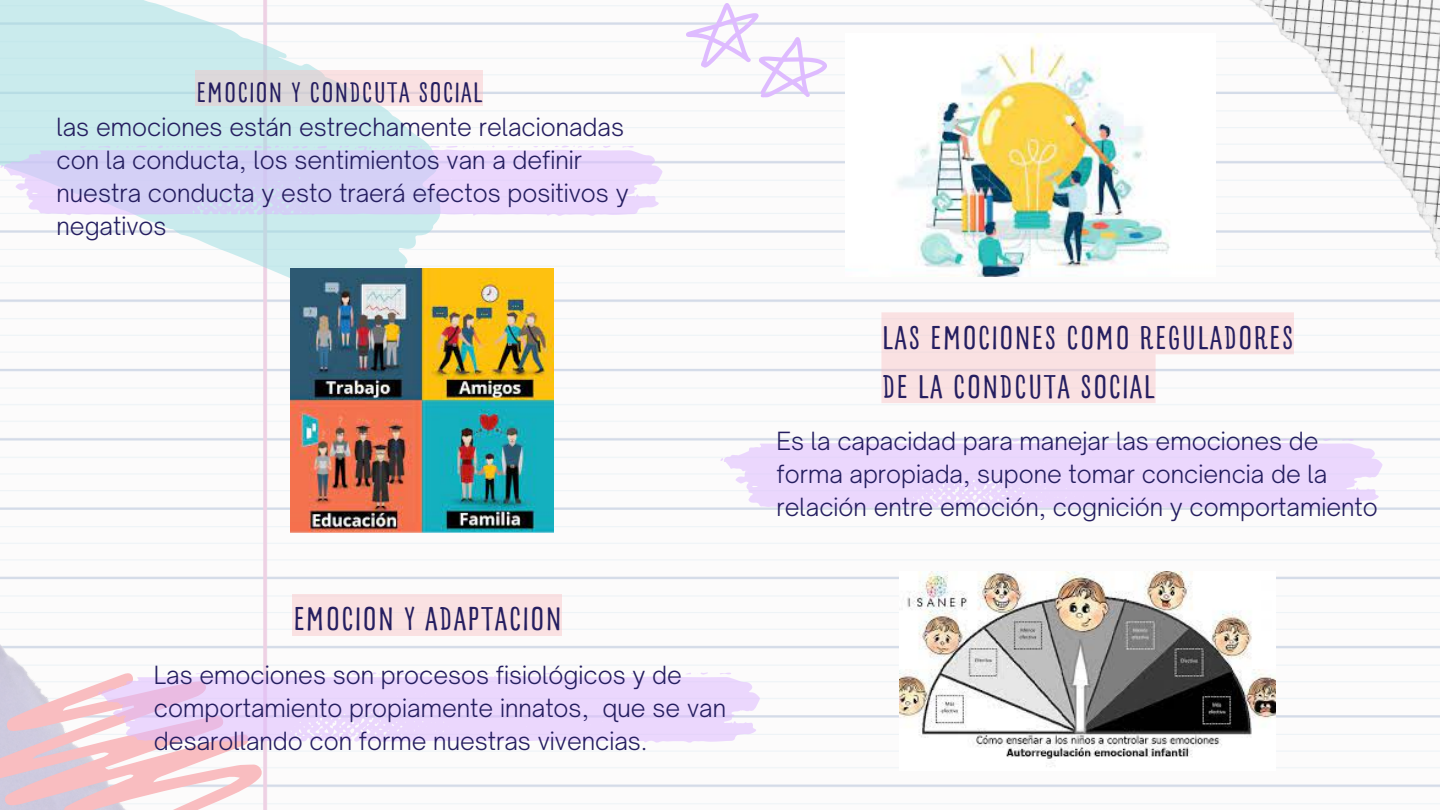
<style>
.page{position:relative;width:1440px;height:810px;background:#fff}
.page>*{position:absolute;margin:0;border:0;box-sizing:border-box;transform-origin:0 0}
.t1{font:35px/48.8px "Nefelibata Pen Sans";color:#251e60}
.t2{font:30px "Nefelibata Pen Sans";color:#251e60}
.t3{font:300 24px/33px "Open Sauce One";color:#251e60}
</style>
<div class="page">
<img style="left:0;top:5px;width:1440px;height:805px">
<img style="left:1131px;top:0;width:309px;height:325px">
<img style="left:0;top:469px;width:167px;height:202px">
<svg style="left:0;top:0;width:476px;height:324px;fill:#caebed"></svg>
<svg style="left:0;top:145px;width:663px;height:71px;background:#ddd7f7"></svg>
<div style="left:196px;top:70px;width:287px;height:36px;background:#f9bdc0;opacity:.41"></div>
<svg style="left:720px;top:438px;width:663px;height:72px;background:#eadafb"></svg>
<svg style="left:881px;top:312px;width:413px;height:91px"></svg>
<svg style="left:0;top:671px;width:263px;height:139px"></svg>
<svg style="left:682px;top:3px;width:149px;height:98px"></svg>
<img style="left:291px;top:268px;width:262px;height:264px">
<svg style="left:98px;top:672px;width:662px;height:71px;background:#ecd8f8"></svg>
<div style="left:293px;top:594px;width:269px;height:42px;background:#fae1e2"></div>
<img style="left:845px;top:34px;width:371px;height:243px">
<img style="left:899px;top:571px;width:377px;height:200px">
<p class="t2" style="left:196px;top:70px;width:289px">EMOCION Y CONDCUTA SOCIAL</p>
<p class="t3" style="left:57px;top:110px;width:574px">las emociones están estrechamente relacionadas con la conducta, los sentimientos van a definir nuestra conducta y esto traerá efectos positivos y negativos</p>
<h1 class="t1" style="left:293px;top:590px;width:271px">EMOCION Y ADAPTACION</h1>
<p class="t3" style="left:154px;top:658px;width:574px">Las emociones son procesos fisiológicos y de comportamiento propiamente innatos, que se van desarollando con forme nuestras vivencias.</p>
<p class="t1" style="left:881px;top:309px;width:414px">LAS EMOCIONES COMO REGULADORES<br>DE LA CONDCUTA SOCIAL</p>
<h2 class="t3" style="left:777px;top:425px;width:603px">Es la capacidad para manejar las emociones de forma apropiada, supone tomar conciencia de la relación entre emoción, cognición y comportamiento</h2>
</div>
